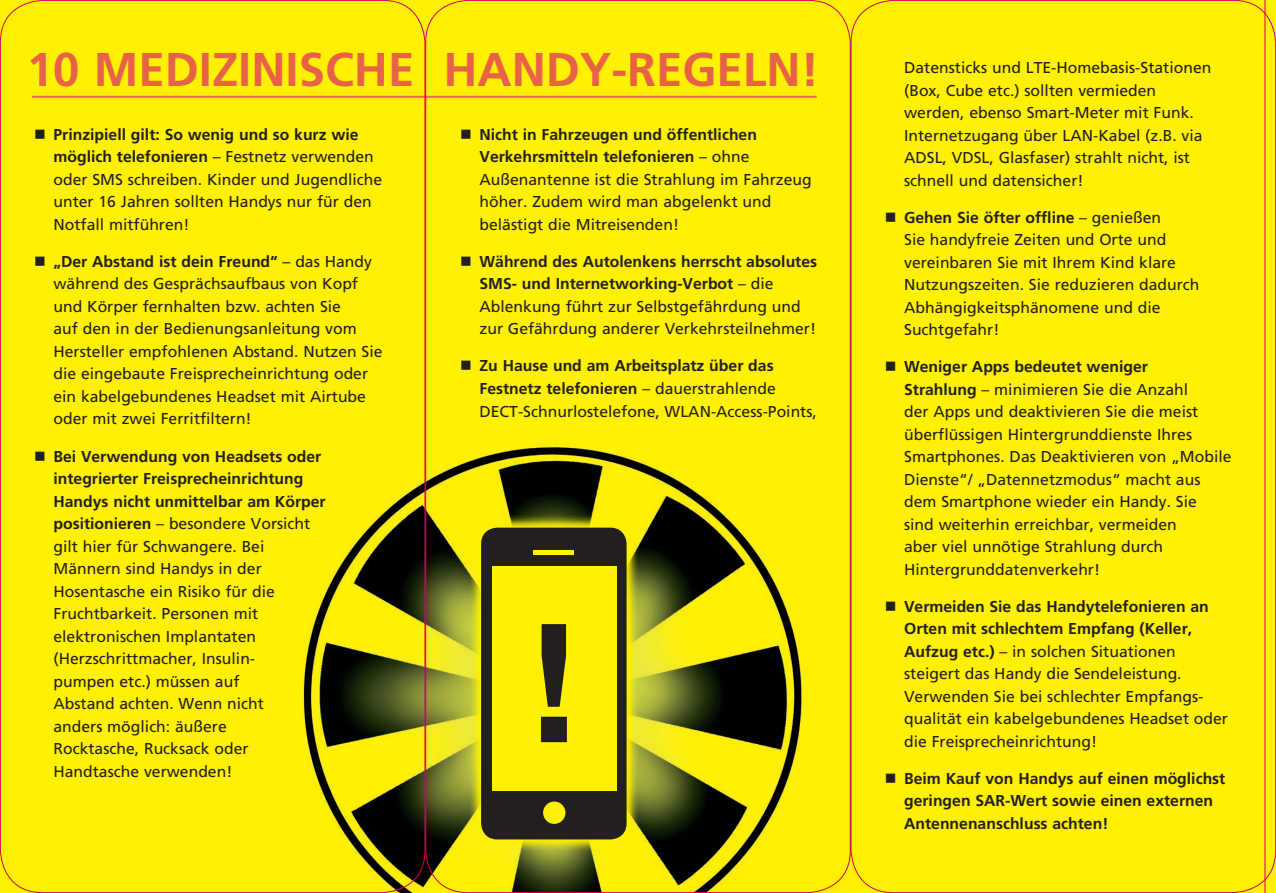
<style>
.page{position:relative;width:1276px;height:893px;background:#fff101}
.page>*{position:absolute;margin:0;border:0;box-sizing:border-box;transform-origin:0 0}
.t1{font:700 165.3px "Helvetica Neue LT Std";color:#231f20}
.t2{font:700 47.25px "Frutiger";color:#e76247}
.t3{font:15.75px/22.5px "Frutiger";color:#231f20}
.t4{font:700 15.75px/22.5px "Frutiger";color:#231f20}
.s1{font-weight:700}
</style>
<div class="page">
<img style="left:300px;top:446px;width:516px;height:447px">
<svg style="left:469px;top:515px;width:170px;height:337px"></svg>
<div style="left:482px;top:529px;width:143px;height:309px;background:#231f20;border-radius:15px"></div>
<div style="left:481px;top:528px;width:145px;height:311px;border:2px solid #231f20;border-radius:15px"></div>
<div style="left:492px;top:566px;width:125px;height:225px;background:#fff101"></div>
<hr style="left:32px;top:96px;width:784px;height:2px;background:#e76247">
<svg style="left:533px;top:550px;width:41px;height:5px"></svg>
<div style="left:543px;top:801px;width:22px;height:23px;background:#fff101;border-radius:50%"></div>
<hr style="left:1264px;top:0;width:1px;height:893px;background:#d80056">
<p class="t2" style="left:27px;top:42px;width:794px">10 MEDIZINISCHE HANDY-REGELN!</p>
<p class="t3" style="left:53px;top:123px;width:330px;text-indent:-19px">■ <span class="s1">Prinzipiell gilt: So wenig und so kurz wie möglich telefonieren</span> – Festnetz verwenden oder SMS schreiben. Kinder und Jugendliche unter 16 Jahren sollten Handys nur für den Notfall mitführen!</p>
<p class="t3" style="left:53px;top:250px;width:331px;text-indent:-19px">■ <span class="s1">„Der Abstand ist dein Freund“</span> – das Handy während des Gesprächsaufbaus von Kopf und Körper fernhalten bzw. achten Sie<br>auf den in der Bedienungsanleitung vom Hersteller empfohlenen Abstand. Nutzen Sie die eingebaute Freisprecheinrichtung oder ein kabelgebundenes Headset mit Airtube oder mit zwei Ferritfiltern!</p>
<p class="t3" style="left:53px;top:445px;width:274px;text-indent:-19px">■ <span class="s1">Bei Verwendung von Headsets oder integrierter Freisprecheinrichtung<br>Handys nicht unmittelbar am Körper positionieren</span> – besondere Vorsicht gilt hier für Schwangere. Bei<br>Männern sind Handys in der<br>Hosentasche ein Risiko für die<br>Fruchtbarkeit. Personen mit elektronischen Implantaten (Herzschrittmacher, Insulin-<br>pumpen etc.) müssen auf<br>Abstand achten. Wenn nicht<br>anders möglich: äußere<br>Rocktasche, Rucksack oder<br>Handtasche verwenden!</p>
<p class="t3" style="left:479px;top:123px;width:334px;text-indent:-19px">■ <span class="s1">Nicht in Fahrzeugen und öffentlichen Verkehrsmitteln telefonieren</span> – ohne Außenantenne ist die Strahlung im Fahrzeug höher. Zudem wird man abgelenkt und belästigt die Mitreisenden!</p>
<p class="t3" style="left:479px;top:250px;width:339px;text-indent:-19px">■ <span class="s1">Während des Autolenkens herrscht absolutes SMS- und Internetworking-Verbot</span> – die Ablenkung führt zur Selbstgefährdung und zur Gefährdung anderer Verkehrsteilnehmer!</p>
<p class="t3" style="left:479px;top:355px;width:339px;text-indent:-19px">■ <span class="s1">Zu Hause und am Arbeitsplatz über das<br>Festnetz telefonieren</span> – dauerstrahlende<br>DECT-Schnurlostelefone, WLAN-Access-Points,</p>
<p class="t1" style="left:531px;top:581px;width:47px">!</p>
<p class="t3" style="left:904px;top:56px;width:309px">Datensticks und LTE-Homebasis-Stationen (Box, Cube etc.) sollten vermieden werden, ebenso Smart-Meter mit Funk.<br>Internetzugang über LAN-Kabel (z.B. via ADSL, VDSL, Glasfaser) strahlt nicht, ist schnell und datensicher!</p>
<p class="t3" style="left:904px;top:206px;width:297px;text-indent:-19px">■ <span class="s1">Gehen Sie öfter offline</span> – genießen<br>Sie handyfreie Zeiten und Orte und vereinbaren Sie mit Ihrem Kind klare<br>Nutzungszeiten. Sie reduzieren dadurch<br>Abhängigkeitsphänomene und die<br>Suchtgefahr!</p>
<p class="t3" style="left:904px;top:355px;width:329px;text-indent:-19px">■ <span class="s1">Weniger Apps bedeutet weniger<br>Strahlung</span> – minimieren Sie die Anzahl<br>der Apps und deaktivieren Sie die meist überflüssigen Hintergrunddienste Ihres Smartphones. Das Deaktivieren von „Mobile Dienste“/ „Datennetzmodus“ macht aus dem Smartphone wieder ein Handy. Sie<br>sind weiterhin erreichbar, vermeiden<br>aber viel unnötige Strahlung durch Hintergrunddatenverkehr!</p>
<p class="t3" style="left:904px;top:595px;width:325px;text-indent:-19px">■ <span class="s1">Vermeiden Sie das Handytelefonieren an Orten mit schlechtem Empfang (Keller, Aufzug etc.)</span> – in solchen Situationen steigert das Handy die Sendeleistung.<br>Verwenden Sie bei schlechter Empfangs&shy;qualität ein kabelgebundenes Headset oder die Freisprecheinrichtung!</p>
<p class="t4" style="left:904px;top:767px;width:323px;text-indent:-19px">■ Beim Kauf von Handys auf einen möglichst geringen SAR-Wert sowie einen externen<br>Antennenanschluss achten!</p>
</div>
